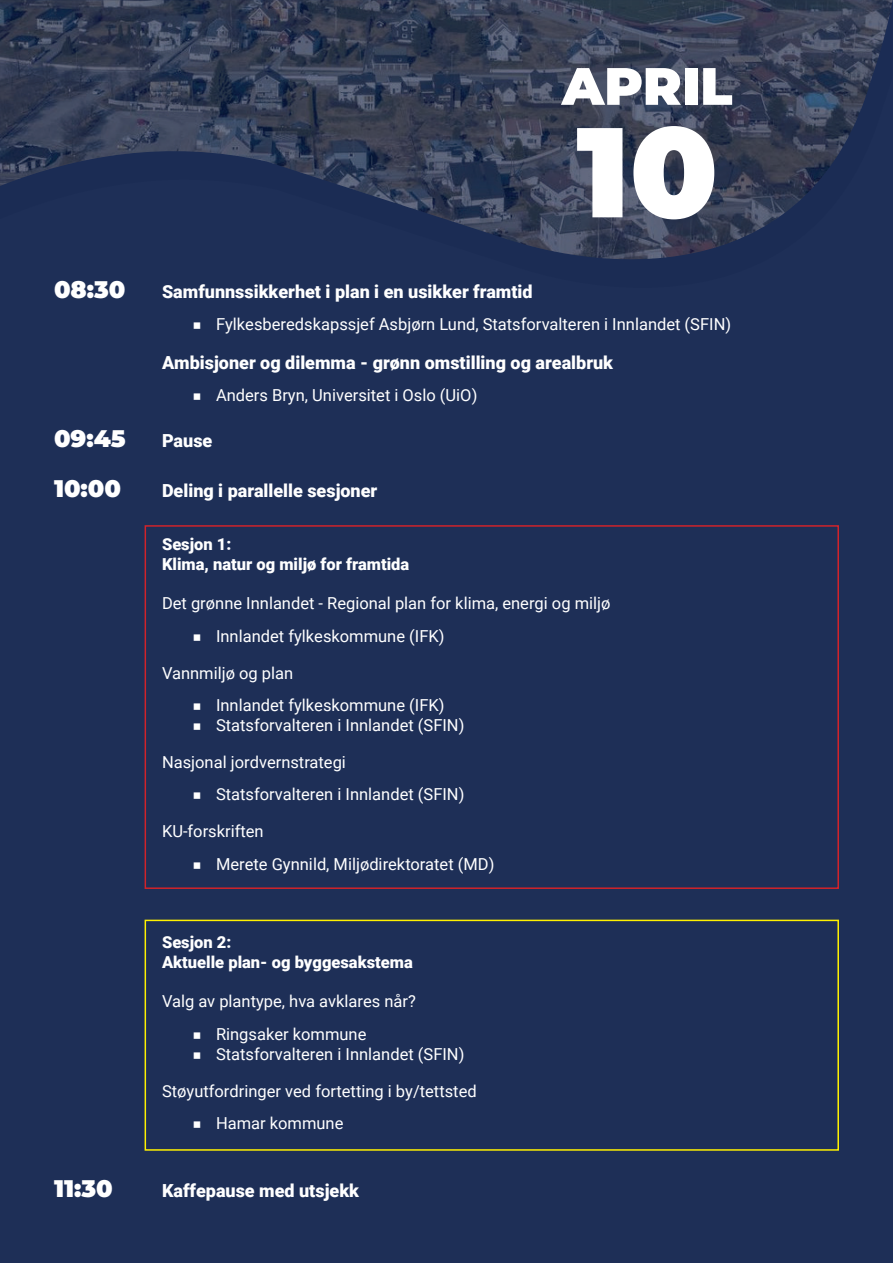
<style>
.page{position:relative;width:893px;height:1263px;background:#1e2f57}
.page>*{position:absolute;margin:0;border:0;box-sizing:border-box;transform-origin:0 0}
.Dato{font:900 127.5px "Montserrat";color:#fff}
.Dato-2{font:900 52.5px "Montserrat";color:#fff}
.Program-overskrift{font:900 24px "Montserrat";color:#fff}
.Program-overskrift-2{font:900 18px "Roboto";color:#fff}
.Program-undertekst{font:16.5px "Roboto";color:#fff}
.Program-undertekst-2{font:900 16.5px/19.8px "Roboto";color:#fff}
.s1{font-family:"Montserrat"}
</style>
<div class="page">
<img style="left:0;top:0;width:892px;height:259px">
<div style="left:145px;top:525px;width:694px;height:364px;border:2px solid #d1232a"></div>
<div style="left:145px;top:920px;width:694px;height:231px;border:2px solid #fff101"></div>
<p class="Dato-2" style="left:562px;top:47px;width:172px">APRIL</p>
<p class="Dato" style="left:576px;top:76px;width:143px">10</p>
<p class="Program-overskrift" style="left:54px;top:271px;width:73px">08:30</p>
<p class="Program-overskrift-2" style="left:162px;top:278px;width:372px">Samfunnssikkerhet i plan i en usikker framtid</p>
<p class="Program-undertekst" style="left:192px;top:313px;width:541px"><span class="s1">■</span> Fylkesberedskapssjef Asbjørn Lund, Statsforvalteren i Innlandet (SFIN)</p>
<p class="Program-overskrift-2" style="left:162px;top:350px;width:453px">Ambisjoner og dilemma - grønn omstilling og arealbruk</p>
<p class="Program-undertekst" style="left:192px;top:384px;width:287px"><span class="s1">■</span> Anders Bryn, Universitet i Oslo (UiO)</p>
<p class="Program-overskrift" style="left:54px;top:420px;width:73px">09:45</p>
<p class="Program-overskrift-2" style="left:162px;top:428px;width:52px">Pause</p>
<p class="Program-overskrift" style="left:54px;top:471px;width:69px">10:00</p>
<p class="Program-overskrift-2" style="left:162px;top:478px;width:217px">Deling i parallelle sesjoner</p>
<p class="Program-undertekst-2" style="left:162px;top:533px;width:249px">Sesjon 1:<br>Klima, natur og miljø for framtida</p>
<p class="Program-undertekst" style="left:162px;top:592px;width:450px">Det grønne Innlandet - Regional plan for klima, energi og miljø</p>
<p class="Program-undertekst" style="left:192px;top:624px;width:254px"><span class="s1">■</span> Innlandet fylkeskommune (IFK)</p>
<p class="Program-undertekst" style="left:162px;top:661px;width:133px">Vannmiljø og plan</p>
<p class="Program-undertekst" style="left:192px;top:694px;width:254px"><span class="s1">■</span> Innlandet fylkeskommune (IFK)</p>
<p class="Program-undertekst" style="left:192px;top:713px;width:274px"><span class="s1">■</span> Statsforvalteren i Innlandet (SFIN)</p>
<p class="Program-undertekst" style="left:162px;top:750px;width:185px">Nasjonal jordvernstrategi</p>
<p class="Program-undertekst" style="left:192px;top:783px;width:274px"><span class="s1">■</span> Statsforvalteren i Innlandet (SFIN)</p>
<p class="Program-undertekst" style="left:162px;top:820px;width:103px">KU-forskriften</p>
<p class="Program-undertekst" style="left:192px;top:852px;width:304px"><span class="s1">■</span> Merete Gynnild, Miljødirektoratet (MD)</p>
<p class="Program-undertekst-2" style="left:162px;top:931px;width:252px">Sesjon 2:<br>Aktuelle plan- og byggesakstema</p>
<p class="Program-undertekst" style="left:162px;top:990px;width:255px">Valg av plantype, hva avklares når?</p>
<p class="Program-undertekst" style="left:192px;top:1022px;width:176px"><span class="s1">■</span> Ringsaker kommune</p>
<p class="Program-undertekst" style="left:192px;top:1042px;width:274px"><span class="s1">■</span> Statsforvalteren i Innlandet (SFIN)</p>
<p class="Program-undertekst" style="left:162px;top:1079px;width:316px">Støyutfordringer ved fortetting i by/tettsted</p>
<p class="Program-undertekst" style="left:192px;top:1112px;width:153px"><span class="s1">■</span> Hamar kommune</p>
<p class="Program-overskrift" style="left:54px;top:1170px;width:60px">11:30</p>
<p class="Program-overskrift-2" style="left:162px;top:1177px;width:199px">Kaffepause med utsjekk</p>
</div>
